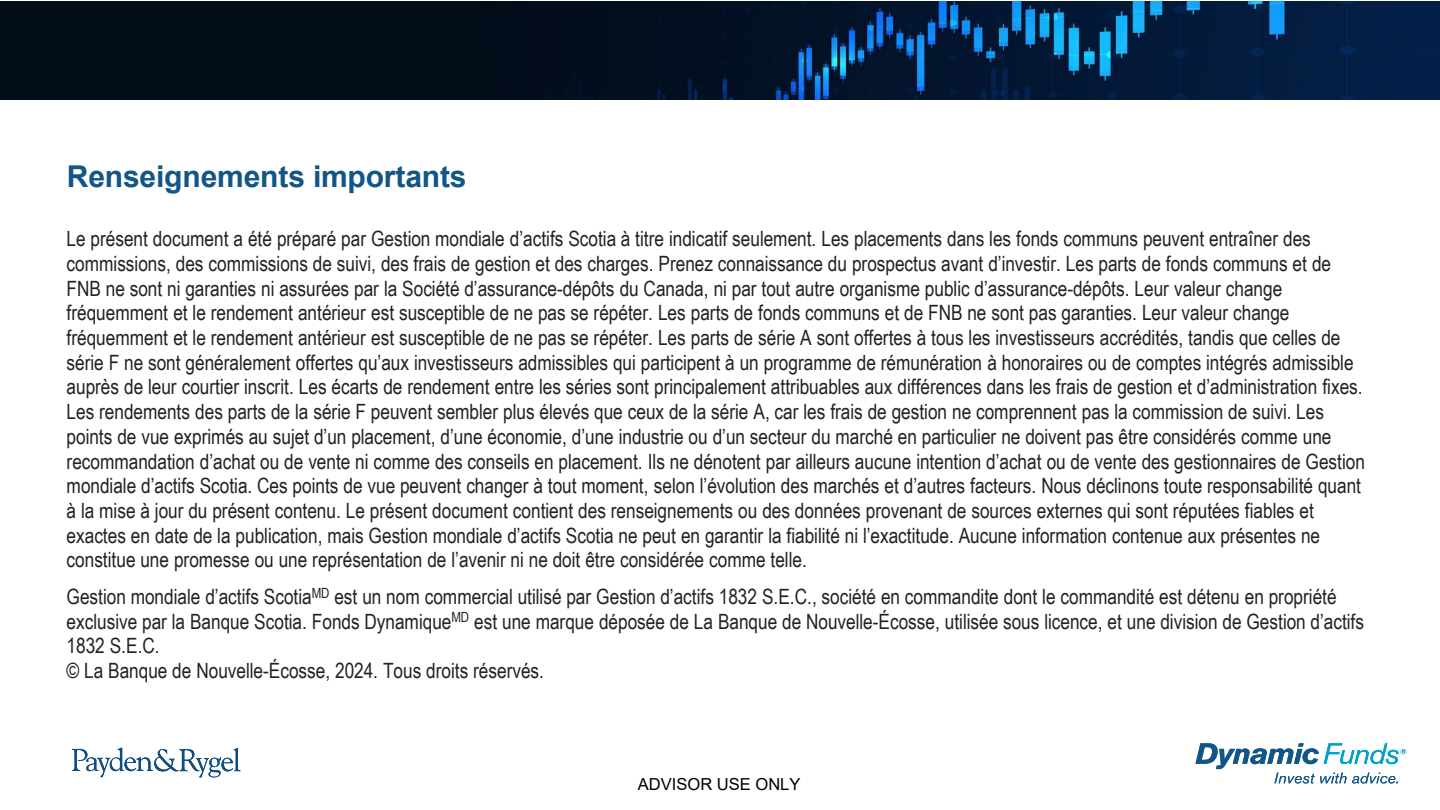
<style>
.page{position:relative;width:1440px;height:810px;background:#fff}
.page>*{position:absolute;margin:0;border:0;box-sizing:border-box;transform-origin:0 0}
.t1{font:700 30px "Arial";letter-spacing:-.005em;color:#125687}
.t2{font:21px/24.8px "Arial Narrow";letter-spacing:-.005em;color:#222}
.t3{font:16.5px "Arial";letter-spacing:-.005em;color:#000}
</style>
<div class="page">
<img style="left:0;top:2px;width:1440px;height:97px">
<svg style="left:72px;top:748px;width:169px;height:29px"></svg>
<svg style="left:1196px;top:743px;width:210px;height:41px"></svg>
<p class="t1" style="left:67px;top:155px;width:401px">Renseignements importants</p>
<p class="t2" style="left:67px;top:226px;width:1300px">Le présent document a été préparé par Gestion mondiale d’actifs Scotia à titre indicatif seulement. Les placements dans les fonds communs peuvent entraîner des commissions, des commissions de suivi, des frais de gestion et des charges. Prenez connaissance du prospectus avant d’investir. Les parts de fonds communs et de FNB ne sont ni garanties ni assurées par la Société d’assurance-dépôts du Canada, ni par tout autre organisme public d’assurance-dépôts. Leur valeur change fréquemment et le rendement antérieur est susceptible de ne pas se répéter. Les parts de fonds communs et de FNB ne sont pas garanties. Leur valeur change fréquemment et le rendement antérieur est susceptible de ne pas se répéter. Les parts de série A sont offertes à tous les investisseurs accrédités, tandis que celles de série F ne sont généralement offertes qu’aux investisseurs admissibles qui participent à un programme de rémunération à honoraires ou de comptes intégrés admissible auprès de leur courtier inscrit. Les écarts de rendement entre les séries sont principalement attribuables aux différences dans les frais de gestion et d’administration fixes.<br>Les rendements des parts de la série F peuvent sembler plus élevés que ceux de la série A, car les frais de gestion ne comprennent pas la commission de suivi. Les points de vue exprimés au sujet d’un placement, d’une économie, d’une industrie ou d’un secteur du marché en particulier ne doivent pas être considérés comme une recommandation d’achat ou de vente ni comme des conseils en placement. Ils ne dénotent par ailleurs aucune intention d’achat ou de vente des gestionnaires de Gestion mondiale d’actifs Scotia. Ces points de vue peuvent changer à tout moment, selon l’évolution des marchés et d’autres facteurs. Nous déclinons toute responsabilité quant à la mise à jour du présent contenu. Le présent document contient des renseignements ou des données provenant de sources externes qui sont réputées fiables et exactes en date de la publication, mais Gestion mondiale d’actifs Scotia ne peut en garantir la fiabilité ni l’exactitude. Aucune information contenue aux présentes ne constitue une promesse ou une représentation de l’avenir ni ne doit être considérée comme telle.</p>
<p class="t2" style="left:67px;top:584px;width:1299px">Gestion mondiale d’actifs Scotia<sup>MD</sup> est un nom commercial utilisé par Gestion d’actifs 1832 S.E.C., société en commandite dont le commandité est détenu en propriété exclusive par la Banque Scotia. Fonds Dynamique<sup>MD</sup> est une marque déposée de La Banque de Nouvelle-Écosse, utilisée sous licence, et une division de Gestion d’actifs 1832 S.E.C.<br>© La Banque de Nouvelle-Écosse, 2024. Tous droits réservés.</p>
<p class="t3" style="left:638px;top:773px;width:164px">ADVISOR USE ONLY</p>
</div>
